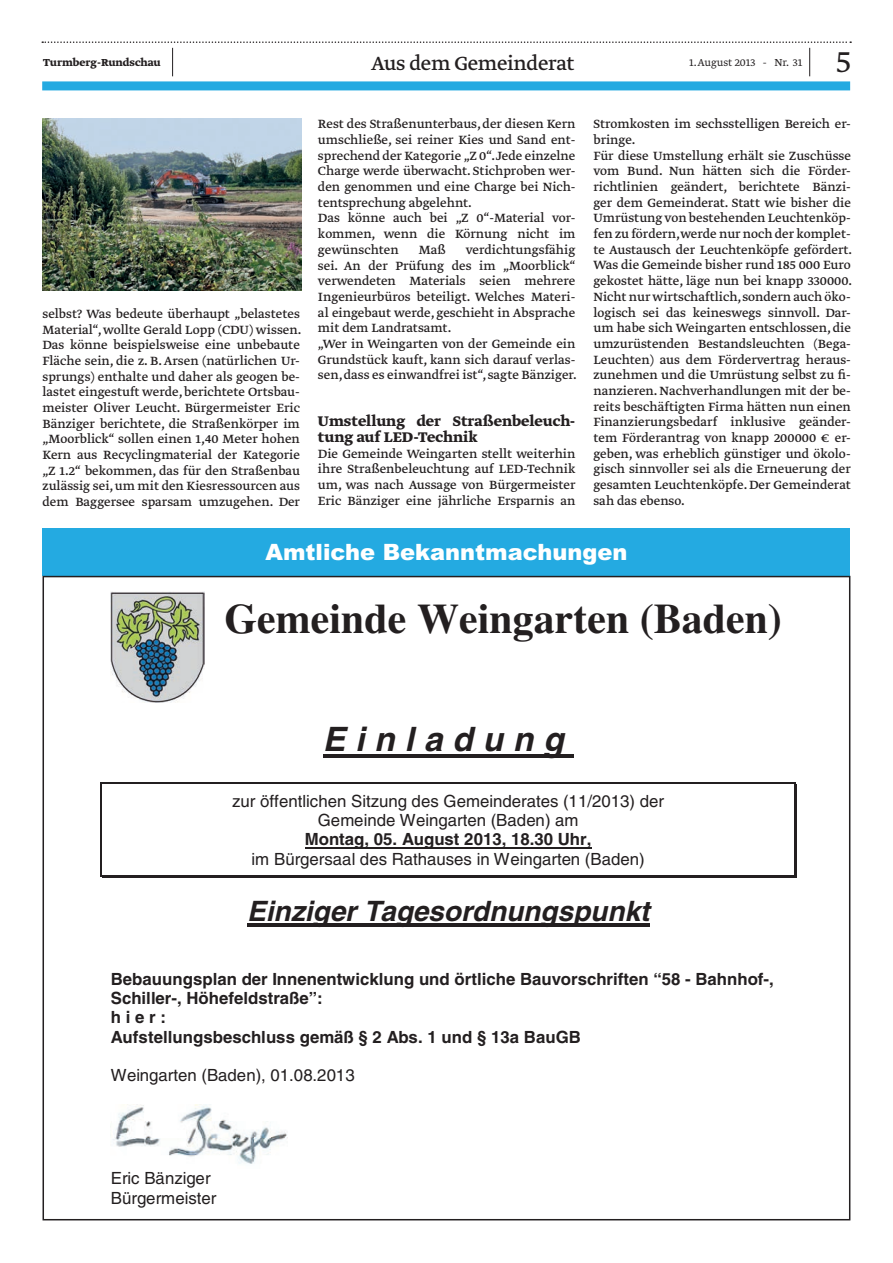
<style>
.page{position:relative;width:893px;height:1263px;background:#fff}
.page>*{position:absolute;margin:0;border:0;box-sizing:border-box;transform-origin:0 0}
.t1{font:700 42px "Times";color:#231f20}
.t2{font:300 36px "Greta Text Std";color:#231f20}
.t3{font:italic 700 33.6px "Helvetica";letter-spacing:.29em;color:#231f20}
.t4{font:italic 700 28.05px "Helvetica";color:#231f20}
.t5{font:900 22.5px "Arial";color:#fff}
.t6{font:22.5px "Greta Text Std";letter-spacing:-.015em;color:#231f20}
.t7{font:700 16.8px/19.4px "Helvetica";color:#231f20}
.t8{font:16.8px/19.4px "Helvetica";letter-spacing:.005em;color:#231f20;text-align:center}
.t9{font:700 16.5px/15.8px "Greta Text Std";color:#231f20}
.t10{font:14.1px/15.8px "Greta Text Std";color:#231f20}
.t11{font:700 12px "Greta Text Std";color:#231f20}
.t12{font:300 12px "Greta Text Std";color:#231f20}
</style>
<div class="page">
<div style="left:42px;top:81px;width:808px;height:9px;background:#24aae1"></div>
<svg style="left:42px;top:41px;width:809px;height:35px"></svg>
<img style="left:43px;top:118px;width:258px;height:173px">
<div style="left:43px;top:528px;width:807px;height:48px;background:#24aae1"></div>
<img style="left:111px;top:592px;width:93px;height:111px">
<hr style="left:323px;top:754px;width:250px;height:4px;background:#231f20">
<hr style="left:101px;top:783px;width:695px;height:1px;background:#231f20">
<hr style="left:795px;top:784px;width:2px;height:26px;background:#231f20">
<hr style="left:795px;top:810px;width:2px;height:20px;background:#231f20">
<hr style="left:305px;top:847px;width:287px;height:2px;background:#231f20">
<svg style="left:795px;top:830px;width:2px;height:19px"></svg>
<hr style="left:102px;top:875px;width:693px;height:2px;background:#231f20">
<svg style="left:101px;top:784px;width:1px;height:92px"></svg>
<hr style="left:795px;top:849px;width:2px;height:26px;background:#231f20">
<hr style="left:247px;top:923px;width:402px;height:3px;background:#231f20">
<img style="left:112px;top:1104px;width:176px;height:60px">
<p class="t11" style="left:43px;top:56px;width:119px">Turmberg-Rundschau</p>
<h3 class="t6" style="left:371px;top:50px;width:205px">Aus dem Gemeinderat</h3>
<p class="t12" style="left:689px;top:56px;width:115px">1. August 2013 - Nr. 31</p>
<h2 class="t2" style="left:836px;top:41px;width:16px">5</h2>
<p class="t10" style="left:318px;top:117px;width:259px">Rest des Straßenunterbaus, der diesen Kern umschließe, sei reiner Kies und Sand ent&shy;sprechend der Kategorie „Z 0“. Jede einzelne Charge werde ü berwacht. Stichproben wer&shy;den genommen und eine Charge bei Nich&shy;tentsprechung abgelehnt.<br>Das könne auch bei „Z 0“-Material vor&shy;kommen, wenn die Körnung nicht im gewü nschten</p>
<p class="t10" style="left:593px;top:117px;width:260px">Stromkosten im sechsstelligen Bereich er&shy;bringe.<br>Fü r diese Umstellung erhält sie Zuschü sse vom Bund. Nun hätten sich die Förder&shy;richtlinien geändert, berichtete Bänzi&shy;ger dem Gemeinderat. Statt wie bisher die Umrü stung von bestehenden Leuchtenköp&shy;fen zu fördern,werde nur noch der komplet&shy;te Austausch der Leuchtenköpfe gefördert.<br>Was die Gemeinde bisher rund 185 000 Euro gekostet hätte, läge nun bei knapp 330000.<br>Nicht nur wirtschaftlich,sondern auch öko&shy;logisch sei das keineswegs sinnvoll. Dar&shy;um habe sich Weingarten entschlossen, die umzurü stenden Bestandsleuchten (Bega-Leuchten) aus dem Fördervertrag heraus&shy;zunehmen und die Umrü stung selbst zu fi&shy;nanzieren. Nachverhandlungen mit der be&shy;reits beschäftigten Firma hätten nun einen Finanzierungsbedarf inklusive geänder&shy;tem Förderantrag von knapp 200000 € er&shy;geben, was erheblich gü nstiger und ökolo&shy;gisch sinnvoller sei als die Erneuerung der gesamten Leuchtenköpfe. Der Gemeinderat sah das ebenso.</p>
<h3 class="t5" style="left:266px;top:536px;width:363px">Amtliche Bekanntmachungen</h3>
<p class="t10" style="left:318px;top:242px;width:260px;text-indent:148px">verdichtungsfähig sei. An der Prü fung des im „Moorblick“ verwendeten Materials seien mehrere Ingenieurbü ros beteiligt. Welches Materi&shy;al eingebaut werde, geschieht in Absprache mit dem Landratsamt.<br>„Wer in Weingarten von der Gemeinde ein Grundstü ck kauft, kann sich darauf verlas&shy;sen, dass es einwandfrei ist“, sagte Bänziger.</p>
<p class="t9" style="left:318px;top:414px;width:259px">Umstellung der Straßenbeleuch&shy;tung auf LED-Technik</p>
<p class="t10" style="left:318px;top:446px;width:259px;text-align:justify">Die Gemeinde Weingarten stellt weiterhin ihre Straßenbeleuchtung auf LED-Technik um, was nach Aussage von Bü rgermeister Eric Bänziger eine jährliche Ersparnis an</p>
<p class="t10" style="left:419px;top:242px;width:29px">Maß</p>
<p class="t10" style="left:43px;top:306px;width:260px;text-align:justify">selbst? Was bedeute ü berhaupt „belastetes Material“, wollte Gerald Lopp (CDU) wissen.<br>Das könne beispielsweise eine unbebaute Fläche sein, die z. B. Arsen (natü rlichen Ur&shy;sprungs) enthalte und daher als geogen be&shy;lastet eingestuft werde, berichtete Ortsbau&shy;meister Oliver Leucht. Bü rgermeister Eric Bänziger berichtete, die Straßenkörper im „Moorblick“ sollen einen 1,40 Meter hohen Kern aus Recyclingmaterial der Kategorie „Z 1.2“ bekommen, das fü r den Straßenbau zulässig sei, um mit den Kiesressourcen aus dem Baggersee sparsam umzugehen. Der</p>
<h1 class="t1" style="left:225px;top:578px;width:559px">Gemeinde Weingarten (Baden)</h1>
<h3 class="t3" style="left:323px;top:719px;width:242px">Einladung</h3>
<p class="t8" style="left:232px;top:791px;width:433px">zur öffentlichen Sitzung des Gemeinderates (11/2013) der<br>Gemeinde Weingarten (Baden) am</p>
<p class="t7" style="left:305px;top:829px;width:288px">Montag, 05. August 2013, 18.30 Uhr,</p>
<p class="t8" style="left:252px;top:849px;width:395px">im Bürgersaal des Rathauses in Weingarten (Baden)</p>
<h3 class="t4" style="left:247px;top:893px;width:404px">Einziger Tagesordnungspunkt</h3>
<p class="t7" style="left:111px;top:969px;width:664px">Bebauungsplan der Innenentwicklung und örtliche Bauvorschriften “58 - Bahnhof-, Schiller-, Höhefeldstraße”:<br>h i e r :<br>Aufstellungsbeschluss gemäß § 2 Abs. 1 und § 13a BauGB</p>
<p class="t8" style="left:111px;top:1066px;width:245px">Weingarten (Baden), 01.08.2013</p>
<p class="t8" style="left:111px;top:1168px;width:107px;text-align:left">Eric Bänziger<br>Bürgermeister</p>
</div>
